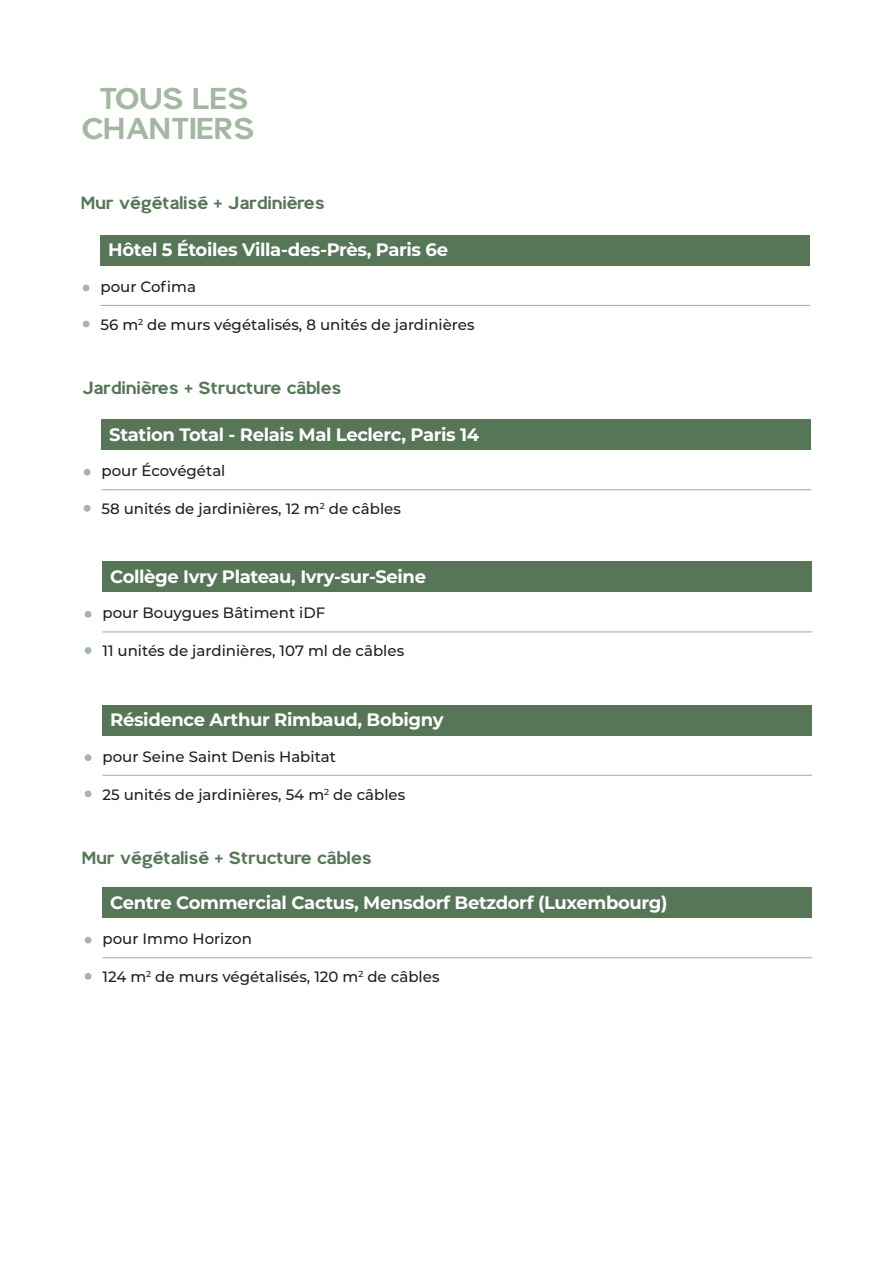
<style>
.page{position:relative;width:893px;height:1263px;background:#fff}
.page>*{position:absolute;margin:0;border:0;box-sizing:border-box;transform-origin:0 0}
.t1{font:36px/30px "splekta";color:#a3b7a2;text-align:center}
.t2{font:21px "splekta";color:#567657}
.t3{font:700 18px "Montserrat";letter-spacing:-.02em;color:#fff}
.t4{font:500 15px "Montserrat";color:#231f20}
</style>
<div class="page">
<div style="left:102px;top:705px;width:710px;height:30px;background:#567657"></div>
<div style="left:85px;top:754px;width:6px;height:7px;border:2px solid #a3b7a2;border-radius:50%"></div>
<hr style="left:102px;top:775px;width:710px;height:1px;background:#a3b8a4">
<div style="left:85px;top:790px;width:6px;height:7px;border:2px solid #a3b8a4;border-radius:50%"></div>
<div style="left:102px;top:887px;width:710px;height:31px;background:#567657"></div>
<div style="left:85px;top:937px;width:6px;height:7px;border:2px solid #a3b7a2;border-radius:50%"></div>
<hr style="left:102px;top:957px;width:710px;height:1px;background:#a3b8a4">
<div style="left:85px;top:973px;width:6px;height:7px;border:2px solid #a3b8a4;border-radius:50%"></div>
<div style="left:100px;top:235px;width:710px;height:31px;background:#567657"></div>
<div style="left:83px;top:284px;width:7px;height:7px;border:2px solid #a3b7a2;border-radius:50%"></div>
<hr style="left:100px;top:305px;width:710px;height:1px;background:#a3b8a4">
<div style="left:83px;top:321px;width:7px;height:6px;border:2px solid #a3b8a4;border-radius:50%"></div>
<div style="left:101px;top:420px;width:710px;height:30px;background:#567657"></div>
<div style="left:84px;top:469px;width:7px;height:7px;border:2px solid #a3b7a2;border-radius:50%"></div>
<hr style="left:101px;top:489px;width:710px;height:1px;background:#a3b8a4">
<div style="left:84px;top:505px;width:7px;height:7px;border:2px solid #a3b8a4;border-radius:50%"></div>
<div style="left:102px;top:562px;width:710px;height:30px;background:#567657"></div>
<div style="left:85px;top:611px;width:6px;height:7px;border:2px solid #a3b7a2;border-radius:50%"></div>
<hr style="left:102px;top:631px;width:710px;height:1px;background:#a3b8a4">
<div style="left:85px;top:647px;width:6px;height:7px;border:2px solid #a3b8a4;border-radius:50%"></div>
<h1 class="t1" style="left:83px;top:84px;width:175px">TOUS LES<br>CHANTIERS</h1>
<h2 class="t2" style="left:82px;top:193px;width:245px">Mur végétalisé + Jardinières</h2>
<p class="t3" style="left:108px;top:237px;width:341px">Hôtel 5 Étoiles Villa-des-Près, Paris 6e</p>
<p class="t4" style="left:100px;top:276px;width:97px">pour Cofima</p>
<p class="t4" style="left:100px;top:314px;width:376px">56 m<sup>2</sup> de murs végétalisés, 8 unités de jardinières</p>
<h2 class="t2" style="left:83px;top:377px;width:261px">Jardinières + Structure câbles</h2>
<p class="t3" style="left:109px;top:421px;width:372px">Station Total - Relais Mal Leclerc, Paris 14</p>
<p class="t4" style="left:101px;top:460px;width:126px">pour Écovégétal</p>
<p class="t4" style="left:101px;top:498px;width:301px">58 unités de jardinières, 12 m<sup>2</sup> de câbles</p>
<p class="t3" style="left:110px;top:563px;width:317px">Collège Ivry Plateau, Ivry-sur-Seine</p>
<p class="t4" style="left:102px;top:602px;width:224px">pour Bouygues Bâtiment iDF</p>
<p class="t4" style="left:102px;top:641px;width:303px">11 unités de jardinières, 107 ml de câbles</p>
<p class="t3" style="left:110px;top:707px;width:335px">Résidence Arthur Rimbaud, Bobigny</p>
<p class="t4" style="left:102px;top:746px;width:235px">pour Seine Saint Denis Habitat</p>
<p class="t4" style="left:102px;top:784px;width:304px">25 unités de jardinières, 54 m<sup>2</sup> de câbles</p>
<h2 class="t2" style="left:83px;top:847px;width:292px">Mur végétalisé + Structure câbles</h2>
<p class="t3" style="left:110px;top:889px;width:559px">Centre Commercial Cactus, Mensdorf Betzdorf (Luxembourg)</p>
<p class="t4" style="left:102px;top:928px;width:151px">pour Immo Horizon</p>
<p class="t4" style="left:102px;top:966px;width:339px">124 m<sup>2</sup> de murs végétalisés, 120 m<sup>2</sup> de câbles</p>
</div>
